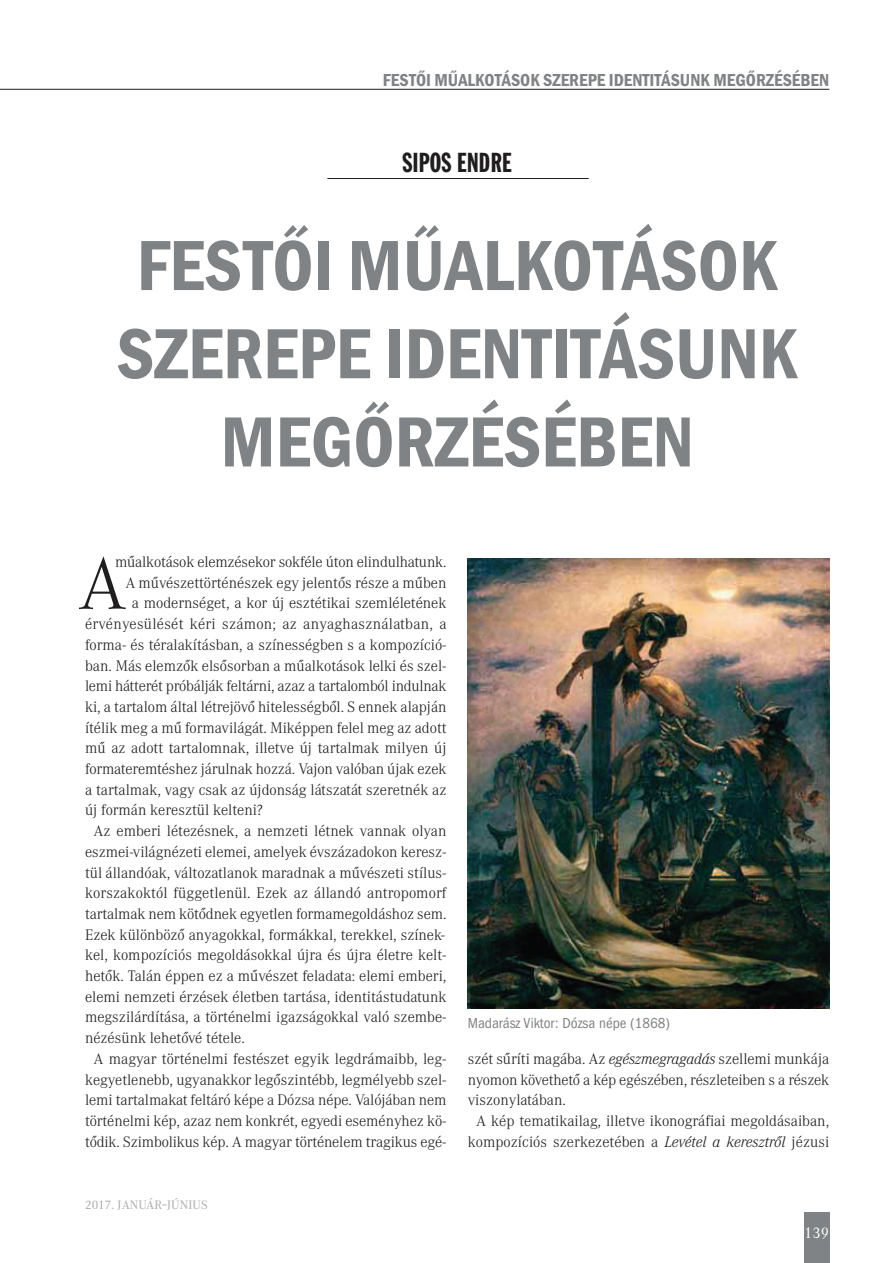
<style>
.page{position:relative;width:893px;height:1263px;background:#fff}
.page>*{position:absolute;margin:0;border:0;box-sizing:border-box;transform-origin:0 0}
.t1{font:600 condensed 73.5px/88.2px "Franklin Gothic";color:#808385;text-align:center}
.t2{font:300 72.45px "Corporate A";color:#201d1e}
.t3{font:27px "Franklin Gothic CE Extra Cond";letter-spacing:.015em;color:#201d1e}
.t4{font:600 condensed 18px "Franklin Gothic";color:#808385}
.t5{font:300 15px "Corporate A";color:#201d1e}
.t6{font:300 15px "Corporate A";letter-spacing:.02em;color:#201d1e}
.t7{font:condensed 15px "ITC Franklin Gothic Std";color:#808385}
.t8{font:15px "Corporate A";color:#fff}
.t9{font:12px "Corporate A";letter-spacing:.01em;color:#a7a9ac}
.s1{font-style:italic}
</style>
<div class="page">
<div style="left:804px;top:1212px;width:25px;height:51px;background:#808385"></div>
<hr style="left:0;top:89px;width:829px;height:1px;background:#201d1e">
<hr style="left:327px;top:178px;width:262px;height:1px;background:#201d1e">
<img style="left:468px;top:559px;width:362px;height:450px">
<p class="t4" style="left:383px;top:69px;width:448px">FESTŐI MŰALKOTÁSOK SZEREPE IDENTITÁSUNK MEGŐRZÉSÉBEN</p>
<h3 class="t3" style="left:403px;top:148px;width:111px">SIPOS ENDRE</h3>
<h1 class="t1" style="left:117px;top:221px;width:682px">FESTŐI MŰALKOTÁSOK<br>SZEREPE IDENTITÁSUNK<br>MEGŐRZÉSÉBEN</h1>
<p class="t5" style="left:115px;top:556px;width:333px">műalkotások elemzésekor sokféle úton elindulhatunk.</p>
<p class="t5" style="left:125px;top:577px;width:323px">A művészettörténészek egy jelentős része a műben</p>
<p class="t5" style="left:132px;top:598px;width:316px">a modernséget, a kor új esztétikai szemléletének</p>
<p class="t6" style="left:85px;top:618px;width:363px">érvényesülését kéri számon; az anyaghasználatban, a</p>
<p class="t5" style="left:85px;top:639px;width:363px">forma- és téralakításban, a színességben s a kompozíció-</p>
<p class="t5" style="left:85px;top:660px;width:363px">ban. Más elemzők elsősorban a műalkotások lelki és szel-</p>
<p class="t5" style="left:85px;top:681px;width:363px">lemi hátterét próbálják feltárni, azaz a tartalomból indulnak</p>
<p class="t5" style="left:85px;top:701px;width:363px">ki, a tartalom által létrejövő hitelességből. S ennek alapján</p>
<p class="t5" style="left:85px;top:722px;width:363px">ítélik meg a mű formavilágát. Miképpen felel meg az adott</p>
<p class="t5" style="left:85px;top:743px;width:363px">mű az adott tartalomnak, illetve új tartalmak milyen új</p>
<p class="t5" style="left:85px;top:763px;width:363px">formateremtéshez járulnak hozzá. Vajon valóban újak ezek</p>
<p class="t5" style="left:85px;top:784px;width:363px">a tartalmak, vagy csak az újdonság látszatát szeretnék az</p>
<p class="t5" style="left:85px;top:805px;width:179px">új formán keresztül kelteni?</p>
<p class="t5" style="left:94px;top:825px;width:354px">Az emberi létezésnek, a nemzeti létnek vannak olyan</p>
<p class="t5" style="left:85px;top:846px;width:363px">eszmei-világnézeti elemei, amelyek évszázadokon keresz-</p>
<p class="t5" style="left:85px;top:867px;width:363px">tül állandóak, változatlanok maradnak a művészeti stílus-</p>
<p class="t5" style="left:85px;top:888px;width:363px">korszakoktól függetlenül. Ezek az állandó antropomorf</p>
<p class="t5" style="left:85px;top:908px;width:363px">tartalmak nem kötődnek egyetlen formamegoldáshoz sem.</p>
<p class="t5" style="left:85px;top:929px;width:362px">Ezek különböző anyagokkal, formákkal, terekkel, színek-</p>
<p class="t5" style="left:85px;top:950px;width:363px">kel, kompozíciós megoldásokkal újra és újra életre kelt-</p>
<p class="t5" style="left:85px;top:970px;width:363px">hetők. Talán éppen ez a művészet feladata: elemi emberi,</p>
<p class="t5" style="left:85px;top:991px;width:363px">elemi nemzeti érzések életben tartása, identitástudatunk</p>
<p class="t5" style="left:85px;top:1012px;width:363px">megszilárdítása, a történelmi igazságokkal való szembe-</p>
<p class="t5" style="left:85px;top:1032px;width:161px">nézésünk lehetővé tétele.</p>
<p class="t5" style="left:94px;top:1053px;width:354px">A magyar történelmi festészet egyik legdrámaibb, leg-</p>
<p class="t5" style="left:85px;top:1074px;width:363px">kegyetlenebb, ugyanakkor legőszintébb, legmélyebb szel-</p>
<p class="t5" style="left:85px;top:1095px;width:363px">lemi tartalmakat feltáró képe a Dózsa népe. Valójában nem</p>
<p class="t5" style="left:85px;top:1115px;width:363px">történelmi kép, azaz nem konkrét, egyedi eseményhez kö-</p>
<p class="t5" style="left:85px;top:1136px;width:363px">tődik. Szimbolikus kép. A magyar történelem tragikus egé-</p>
<h2 class="t2" style="left:78px;top:557px;width:50px">A</h2>
<p class="t9" style="left:85px;top:1198px;width:124px">2017. JANUÁR–JÚNIUS</p>
<p class="t7" style="left:468px;top:1014px;width:204px">Madarász Viktor: Dózsa népe (1868)</p>
<p class="t5" style="left:468px;top:1053px;width:363px">szét sűríti magába. Az <span class="s1">egészmegragadás</span> szellemi munkája</p>
<p class="t5" style="left:468px;top:1074px;width:363px">nyomon követhető a kép egészében, részleteiben s a részek</p>
<p class="t5" style="left:468px;top:1095px;width:100px">viszonylatában.</p>
<p class="t5" style="left:476px;top:1115px;width:354px">A kép tematikailag, illetve ikonográfiai megoldásaiban,</p>
<p class="t5" style="left:468px;top:1136px;width:363px">kompozíciós szerkezetében a <span class="s1">Levétel a keresztről</span> jézusi</p>
<p class="t8" style="left:804px;top:1225px;width:26px">139</p>
</div>
